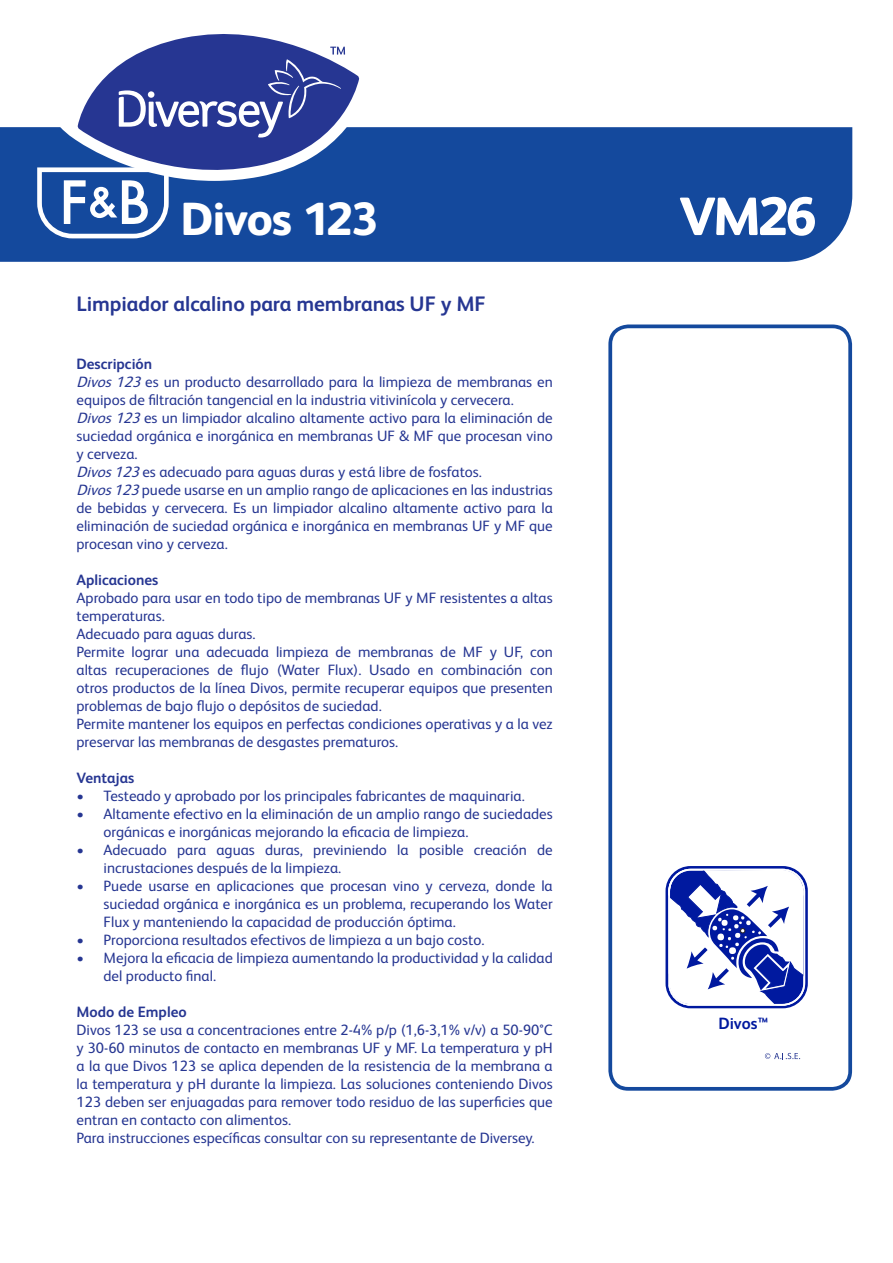
<style>
.page{position:relative;width:893px;height:1263px;background:#fff}
.page>*{position:absolute;margin:0;border:0;box-sizing:border-box;transform-origin:0 0}
.t1{font:800 54px "FS Albert Pro";color:#fff}
.t2{font:800 46.5px "FS Albert Pro";letter-spacing:-.025em;color:#fff}
.Subtitulo{font:700 21px "FS Albert Pro";letter-spacing:-.005em;color:#263692}
.t3{font:700 16.35px "FS Albert Pro";letter-spacing:-.005em;color:#00199f}
.body{font:15px/18px "FS Albert Pro";color:#263692}
.body-2{font:700 15px "FS Albert Pro";color:#263692}
.s1{font-style:italic}
</style>
<div class="page">
<div style="left:0;top:127px;width:852px;height:135px;background:#14499d"></div>
<svg style="left:37px;top:167px;width:132px;height:71px"></svg>
<svg style="left:608px;top:324px;width:244px;height:767px"></svg>
<svg style="left:665px;top:866px;width:143px;height:165px"></svg>
<svg style="left:58px;top:78px;width:316px;height:103px"></svg>
<svg style="left:78px;top:34px;width:281px;height:148px"></svg>
<svg style="left:119px;top:47px;width:226px;height:91px;background:#4a58a4"></svg>
<p class="t2" style="left:181px;top:183px;width:199px">Divos 123</p>
<p class="Subtitulo" style="left:77px;top:289px;width:411px">Limpiador alcalino para membranas UF y MF</p>
<p class="body-2" style="left:77px;top:353px;width:77px">Descripción</p>
<p class="body" style="left:77px;top:371px;width:478px"><span class="s1">Divos123</span>es un producto desarrollado para la limpieza de membranas en equipos de filtración tangencial en la industria vitivinícola y cervecera.</p>
<p class="body" style="left:77px;top:407px;width:478px;text-align:justify"><span class="s1">Divos123</span>es un limpiador alcalino altamente activo para la eliminación de suciedad orgánica e inorgánica en membranas UF &amp; MF que procesan vino y cerveza.</p>
<p class="body" style="left:77px;top:461px;width:407px"><span class="s1">Divos123</span>es adecuado para aguas duras y está libre de fosfatos.</p>
<p class="body" style="left:77px;top:479px;width:478px;text-align:justify"><span class="s1">Divos123</span>puede usarse en un amplio rango de aplicaciones en las industrias de bebidas y cervecera. Es un limpiador alcalino altamente activo para la eliminación de suciedad orgánica e inorgánica en membranas UF y MF que procesan vino y cerveza.</p>
<p class="body-2" style="left:77px;top:569px;width:83px">Aplicaciones</p>
<p class="body" style="left:77px;top:587px;width:478px">Aprobado para usar en todo tipo de membranas UF y MF resistentes a altas temperaturas.</p>
<p class="body" style="left:77px;top:623px;width:181px">Adecuado para aguas duras.</p>
<p class="body" style="left:77px;top:641px;width:478px;text-align:justify">Permite lograr una adecuada limpieza de membranas de MF y UF, con altas recuperaciones de flujo (Water Flux). Usado en combinación con otros productos de la línea Divos, permite recuperar equipos que presenten problemas de bajo flujo o depósitos de suciedad.</p>
<p class="body" style="left:77px;top:713px;width:478px">Permite mantener los equipos en perfectas condiciones operativas y a la vez preservar las membranas de desgastes prematuros.</p>
<p class="body-2" style="left:77px;top:767px;width:59px">Ventajas</p>
<p class="body" style="left:77px;top:785px;width:450px">• Testeado y aprobado por los principales fabricantes de maquinaria.</p>
<p class="body" style="left:104px;top:803px;width:451px;text-indent:-27px">• Altamente efectivo en la eliminación de un amplio rango de suciedades orgánicas e inorgánicas mejorando la eficacia de limpieza.</p>
<p class="body" style="left:104px;top:839px;width:451px;text-indent:-27px">• Adecuado para aguas duras, previniendo la posible creación de incrustaciones después de la limpieza.</p>
<p class="body" style="left:104px;top:875px;width:451px;text-align:justify;text-indent:-27px">• Puede usarse en aplicaciones que procesan vino y cerveza, donde la suciedad orgánica e inorgánica es un problema, recuperando los Water Flux y manteniendo la capacidad de producción óptima.</p>
<p class="body" style="left:77px;top:929px;width:409px">• Proporciona resultados efectivos de limpieza a un bajo costo.</p>
<p class="body" style="left:104px;top:947px;width:451px;text-indent:-27px">• Mejora la eficacia de limpieza aumentando la productividad y la calidad del producto final.</p>
<p class="body-2" style="left:77px;top:1001px;width:112px">Modo de Empleo</p>
<p class="body" style="left:77px;top:1019px;width:478px;text-align:justify">Divos 123 se usa a concentraciones entre 2-4% p/p (1,6-3,1% v/v) a 50-90°C y 30-60 minutos de contacto en membranas UF y MF. La temperatura y pH a la que Divos 123 se aplica dependen de la resistencia de la membrana a la temperatura y pH durante la limpieza. Las soluciones conteniendo Divos 123 deben ser enjuagadas para remover todo residuo de las superficies que entran en contacto con alimentos.</p>
<p class="body" style="left:77px;top:1127px;width:459px">Para instrucciones específicas consultar con su representante de Diversey.</p>
<p class="t1" style="left:679px;top:174px;width:139px">VM26</p>
<p class="t3" style="left:718px;top:1012px;width:51px">Divos ™</p>
</div>
